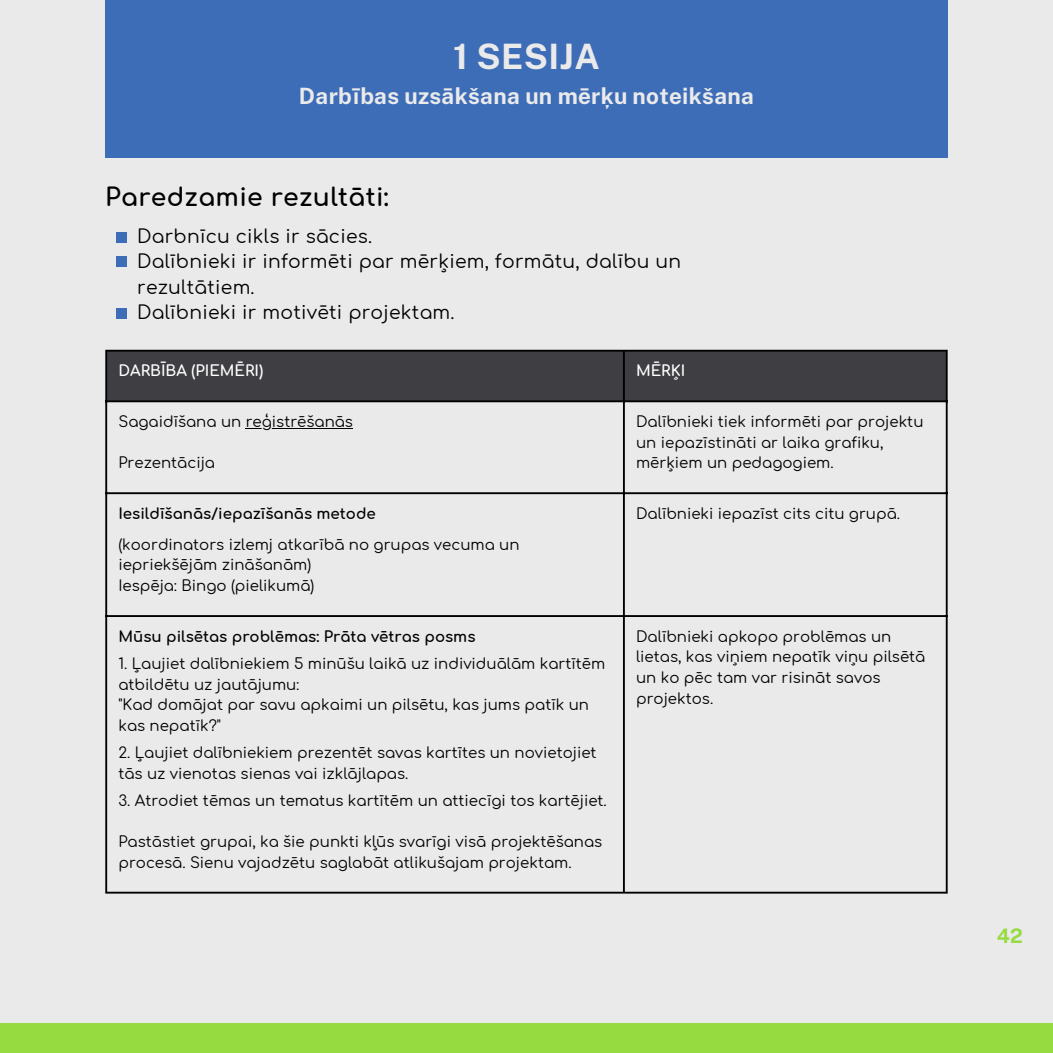
<style>
.page{position:relative;width:1053px;height:1053px;background:#fff}
.page>*{position:absolute;margin:0;border:0;box-sizing:border-box;transform-origin:0 0}
.t1{font:700 35px "Public Sans";letter-spacing:.015em;color:#eaeaeb}
.t2{font:700 25px "Comfortaa";letter-spacing:.015em;color:#000}
.t3{font:700 22.5px "Public Sans";letter-spacing:.015em;color:#eaeaeb}
.t4{font:700 20px "Public Sans";color:#96db3f}
.t5{font:18.75px/25.2px "Comfortaa";letter-spacing:.015em;color:#000}
.t6{font:15px/20.6px "Comfortaa";color:#000}
.t7{font:700 15px "Comfortaa";color:#000}
.t8{font:700 15px "Comfortaa";color:#fff}
</style>
<div class="page">
<div style="left:0;top:0;width:1052px;height:1053px;background:#eaeaeb"></div>
<div style="left:0;top:1023px;width:1052px;height:30px;background:#96db3f"></div>
<div style="left:105px;top:0;width:842px;height:158px;background:#3e6db7"></div>
<div style="left:107px;top:352px;width:838px;height:48px;background:#3f3e43"></div>
<svg style="left:107px;top:402px;width:838px;height:490px"></svg>
<hr style="left:246px;top:428px;width:107px;height:1px;background:#000">
<hr style="left:105px;top:352px;width:2px;height:540px;background:#000">
<hr style="left:623px;top:352px;width:1px;height:540px;background:#000">
<hr style="left:945px;top:352px;width:2px;height:540px;background:#000">
<hr style="left:105px;top:350px;width:842px;height:2px;background:#000">
<hr style="left:105px;top:400px;width:842px;height:2px;background:#000">
<hr style="left:105px;top:492px;width:842px;height:2px;background:#000">
<hr style="left:105px;top:615px;width:842px;height:2px;background:#000">
<hr style="left:105px;top:892px;width:842px;height:1px;background:#000">
<div style="left:117px;top:232px;width:10px;height:11px;background:#3e6db7"></div>
<div style="left:117px;top:256px;width:10px;height:10px;background:#3e6db7"></div>
<div style="left:117px;top:308px;width:10px;height:10px;background:#3e6db7"></div>
<h1 class="t1" style="left:453px;top:35px;width:148px">1 SESIJA</h1>
<h3 class="t3" style="left:299px;top:83px;width:456px">Darbības uzsākšana un mērķu noteikšana</h3>
<h2 class="t2" style="left:105px;top:183px;width:285px">Paredzamie rezultāti:</h2>
<p class="t5" style="left:137px;top:224px;width:545px">Darbnīcu cikls ir sācies.<br>Dalībnieki ir informēti par mērķiem, formātu, dalību un rezultātiem.<br>Dalībnieki ir motivēti projektam.</p>
<p class="t8" style="left:118px;top:363px;width:146px">DARBĪBA (PIEMĒRI)</p>
<p class="t8" style="left:636px;top:363px;width:51px">MĒRĶI</p>
<p class="t6" style="left:118px;top:412px;width:236px">Sagaidīšana un reģistrēšanās</p>
<p class="t6" style="left:118px;top:453px;width:98px">Prezentācija</p>
<p class="t6" style="left:636px;top:412px;width:289px">Dalībnieki tiek informēti par projektu un iepazīstināti ar laika grafiku, mērķiem un pedagogiem.</p>
<p class="t7" style="left:118px;top:506px;width:259px">Iesildīšanās/iepazīšanās metode</p>
<p class="t6" style="left:118px;top:535px;width:402px">(koordinators izlemj atkarībā no grupas vecuma un iepriekšējām zināšanām)</p>
<p class="t6" style="left:118px;top:576px;width:197px">Iespēja: Bingo (pielikumā)</p>
<p class="t7" style="left:118px;top:628px;width:358px">Mūsu pilsētas problēmas: Prāta vētras posms</p>
<p class="t6" style="left:118px;top:654px;width:488px">1. Ļaujiet dalībniekiem 5 minūšu laikā uz individuālām kartītēm atbildētu uz jautājumu:</p>
<p class="t6" style="left:118px;top:695px;width:472px">"Kad domājat par savu apkaimi un pilsētu, kas jums patīk un kas nepatīk?"</p>
<p class="t6" style="left:118px;top:743px;width:479px">2. Ļaujiet dalībniekiem prezentēt savas kartītes un novietojiet tās uz vienotas sienas vai izklājlapas.</p>
<p class="t6" style="left:118px;top:791px;width:490px">3. Atrodiet tēmas un tematus kartītēm un attiecīgi tos kartējiet.</p>
<p class="t6" style="left:118px;top:832px;width:485px">Pastāstiet grupai, ka šie punkti kļūs svarīgi visā projektēšanas procesā. Sienu vajadzētu saglabāt atlikušajam projektam.</p>
<p class="t6" style="left:636px;top:504px;width:265px">Dalībnieki iepazīst cits citu grupā.</p>
<p class="t6" style="left:636px;top:626px;width:291px">Dalībnieki apkopo problēmas un lietas, kas viņiem nepatīk viņu pilsētā un ko pēc tam var risināt savos projektos.</p>
<p class="t4" style="left:996px;top:924px;width:28px">42</p>
</div>
